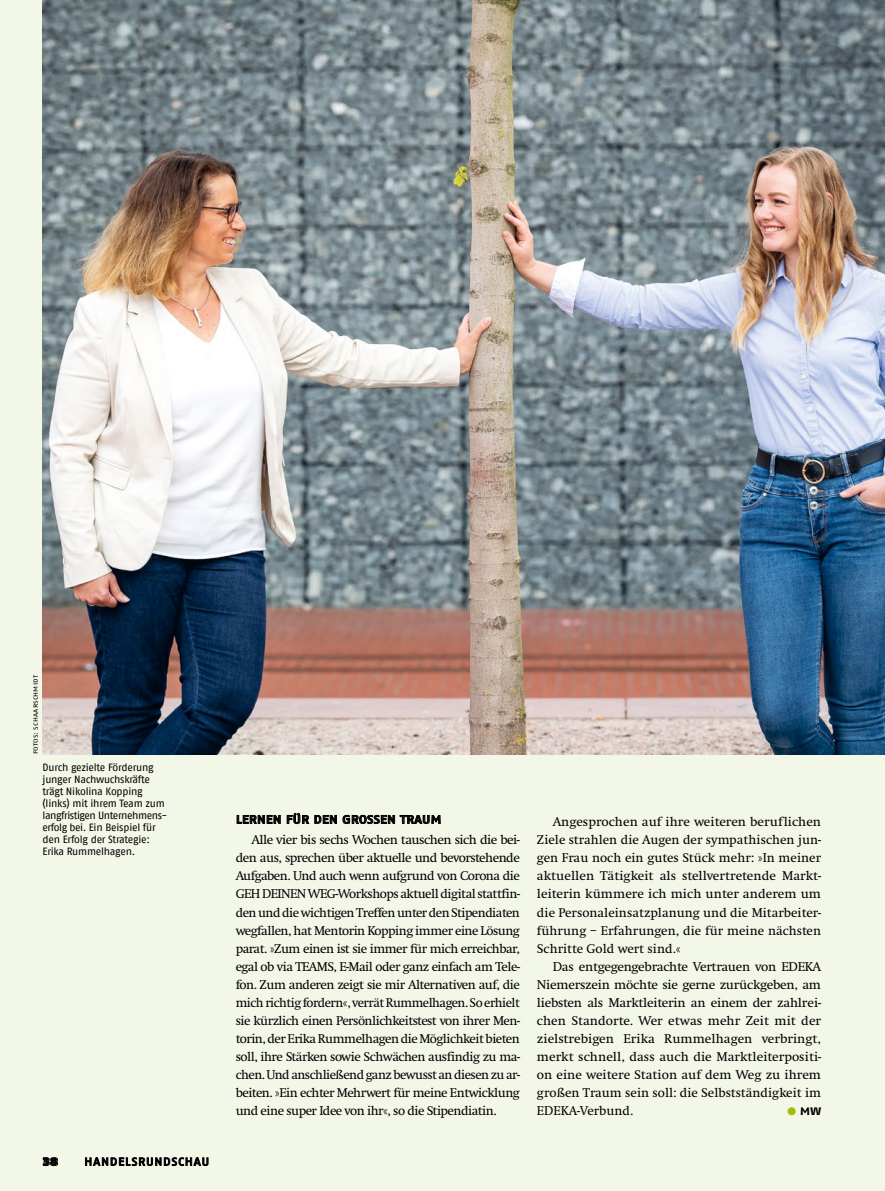
<style>
.page{position:relative;width:885px;height:1191px;background:#fff}
.page>*{position:absolute;margin:0;border:0;box-sizing:border-box;transform-origin:0 0}
.t1{font:13.2px/18px "Swift EF";color:#000;text-align:justify}
.t2{font:11.4px "Fago No Med Caps";letter-spacing:-.01em;color:#000;scale:1.23 1}
.t3{font:10.8px "Fago No Regular Tf Caps";letter-spacing:.03em;color:#000;scale:1.21 1}
.t4{font:10.8px "Fago No Bold Caps";color:#000;scale:1.23 1}
.t5{font:10.8px "Fago No Black Tf";color:#000;scale:1.21 1}
.t6{font:10.5px/12px "Fago No";letter-spacing:-.025em;color:#000}
.t7{font:6px "Fago No";letter-spacing:.02em;color:#000;scale:1.3 1}
.s1{font-family:"Logo Edeka";font-size:10.5px;color:#a2bc09}
</style>
<div class="page">
<div style="left:0;top:0;width:884px;height:1191px;background:#f3f7e8"></div>
<svg style="left:237px;top:815px;width:43px;height:8px"></svg>
<svg style="left:287px;top:813px;width:49px;height:10px"></svg>
<svg style="left:343px;top:815px;width:51px;height:8px"></svg>
<svg style="left:400px;top:815px;width:40px;height:8px"></svg>
<img style="left:43px;top:0;width:841px;height:754px">
<svg style="left:43px;top:1157px;width:15px;height:8px"></svg>
<svg style="left:85px;top:1157px;width:123px;height:8px"></svg>
<p class="t7" style="left:32px;top:754px;width:63px;rotate:-90deg">FOTOS: SCHAARSCHMIDT</p>
<p class="t6" style="left:43px;top:761px;width:124px">Durch gezielte Förderung junger Nachwuchskräfte trägt Nikolina Kopping (links) mit ihrem Team zum langfristigen Unternehmens&shy;erfolg bei. Ein Beispiel für den Erfolg der Strategie:<br>Erika Rummelhagen.</p>
<p class="t5" style="left:43px;top:1155px;width:14px">38</p>
<p class="t3" style="left:84px;top:1155px;width:105px">HANDELSRUNDSCHAU</p>
<p class="t2" style="left:236px;top:813px;width:169px">LERNEN FÜR DEN GROSSEN TRAUM</p>
<p class="t1" style="left:236px;top:831px;width:286px;text-indent:16px">Alle vier bis sechs Wochen tauschen sich die bei&shy;den aus, sprechen über aktuelle und bevorstehende Aufgaben. Und auch wenn aufgrund von Corona die GEH DEINEN WEG-Workshops aktuell digital stattfin&shy;den und die wichtigen Treffen unter den Stipendiaten wegfallen, hat Mentorin Kopping immer eine Lösung parat. »Zum einen ist sie immer für mich erreichbar, egal ob via TEAMS, E-Mail oder ganz einfach am Tele&shy;fon. Zum anderen zeigt sie mir Alternativen auf, die mich richtig fordern«, verrät Rummelhagen. So erhielt sie kürzlich einen Persönlichkeitstest von ihrer Men&shy;torin, der Erika Rummelhagen die Möglichkeit bieten soll, ihre Stärken sowie Schwächen ausfindig zu ma&shy;chen. Und anschließend ganz bewusst an diesen zu ar&shy;beiten. »Ein echter Mehrwert für meine Entwicklung und eine super Idee von ihr«, so die Stipendiatin.</p>
<p class="t1" style="left:537px;top:813px;width:286px;text-indent:16px">Angesprochen auf ihre weiteren beruflichen Ziele strahlen die Augen der sympathischen jun&shy;gen Frau noch ein gutes Stück mehr: »In meiner aktuellen Tätigkeit als stellvertretende Markt&shy;leiterin kümmere ich mich unter anderem um die Personaleinsatzplanung und die Mitarbeiter&shy;führung – Erfahrungen, die für meine nächsten Schritte Gold wert sind.«</p>
<p class="t1" style="left:537px;top:957px;width:286px;text-indent:16px">Das entgegengebrachte Vertrauen von EDEKA Niemerszein möchte sie gerne zurückgeben, am liebsten als Marktleiterin an einem der zahlrei&shy;chen Standorte. Wer etwas mehr Zeit mit der zielstrebigen Erika Rummelhagen verbringt, merkt schnell, dass auch die Marktleiterpositi&shy;on eine weitere Station auf dem Weg zu ihrem großen Traum sein soll: die Selbstständigkeit im EDEKA-Verbund.</p>
<p class="t4" style="left:787px;top:1104px;width:29px"><span class="s1">p</span> MW</p>
</div>
